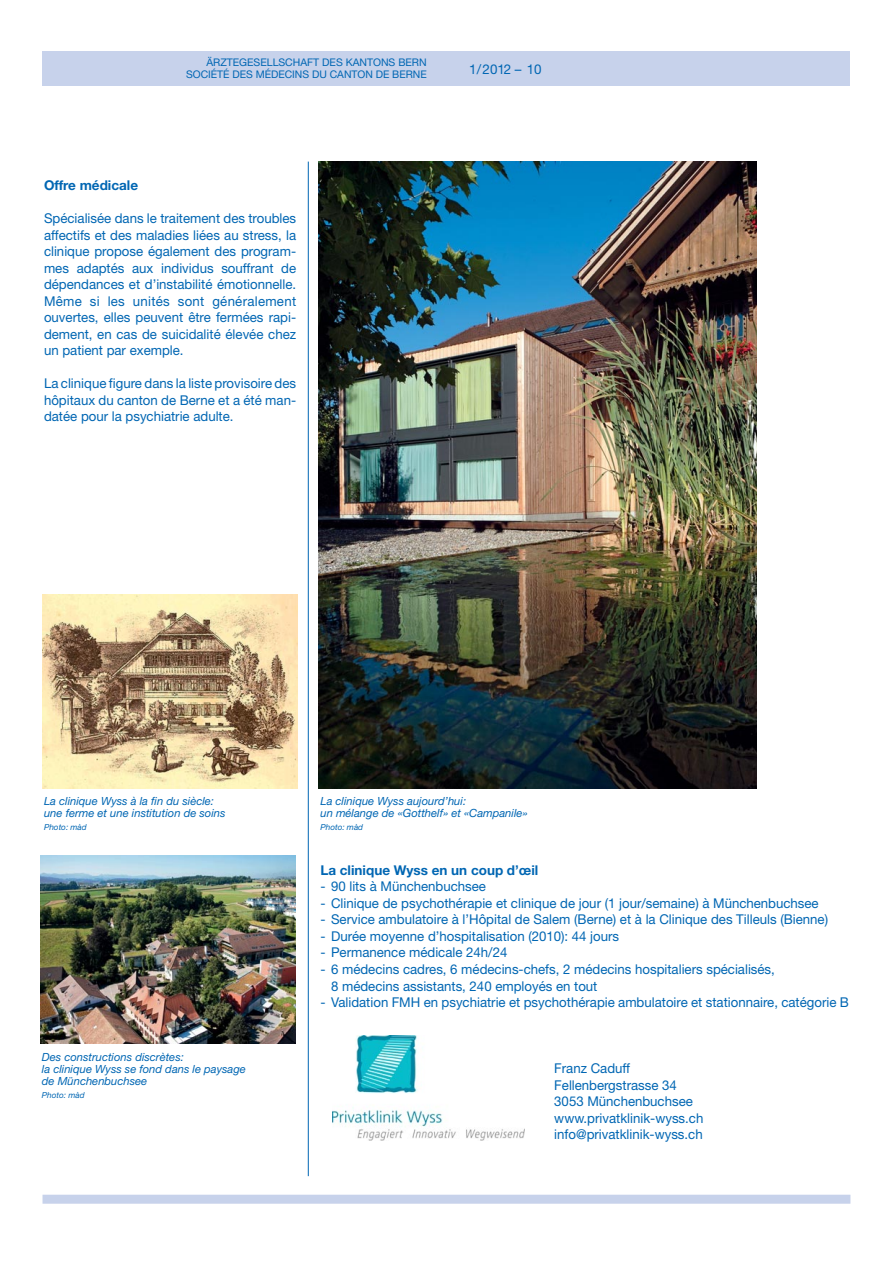
<style>
.page{position:relative;width:893px;height:1263px;background:#fff}
.page>*{position:absolute;margin:0;border:0;box-sizing:border-box;transform-origin:0 0}
.t1{font:13.5px/16.5px "Helvetica Neue LT";color:#0066b3}
.t2{font:700 13.5px "Helvetica Neue LT";color:#0066b3}
.t3{font:italic 11.25px/12.3px "Helvetica Neue LT";color:#0066b3}
.t4{font:10.5px/12px "Helvetica Neue LT";color:#0066b3;text-align:right}
.t5{font:italic 8.25px "Helvetica Neue LT";color:#0066b3}
</style>
<div class="page">
<div style="left:43px;top:1195px;width:807px;height:9px;background:#c7d2eb"></div>
<div style="left:43px;top:51px;width:807px;height:34px;background:#c7d2eb"></div>
<hr style="left:308px;top:162px;width:1px;height:1014px;background:#0066b3">
<img style="left:319px;top:161px;width:438px;height:628px">
<img style="left:43px;top:594px;width:255px;height:195px">
<img style="left:40px;top:855px;width:256px;height:189px">
<img style="left:333px;top:1035px;width:191px;height:106px">
<p class="t4" style="left:186px;top:58px;width:242px">ÄRZTEGESELLSCHAFT DES KANTONS BERN<br>SOCIÉTÉ DES MÉDECINS DU CANTON DE BERNE</p>
<p class="t1" style="left:469px;top:62px;width:74px">1/2012 – 10</p>
<p class="t2" style="left:44px;top:180px;width:96px">Offre médicale</p>
<p class="t1" style="left:44px;top:211px;width:254px;text-align:justify">Spécialisée dans le traitement des troubles affectifs et des maladies liées au stress, la clinique propose également des program&shy;mes adaptés aux individus souffrant de dépendances et d’instabilité émotionnelle.<br>Même si les unités sont généralement ouvertes, elles peuvent être fermées rapi&shy;dement, en cas de suicidalité élevée chez un patient par exemple.</p>
<p class="t1" style="left:44px;top:376px;width:254px;text-align:justify">La clinique figure dans la liste provisoire des hôpitaux du canton de Berne et a été man&shy;datée pour la psychiatrie adulte.</p>
<p class="t3" style="left:44px;top:796px;width:183px">La clinique Wyss à la fin du siècle: une ferme et une institution de soins</p>
<p class="t5" style="left:44px;top:824px;width:44px">Photo: màd</p>
<p class="t3" style="left:42px;top:1052px;width:206px">Des constructions discrètes:<br>la clinique Wyss se fond dans le paysage de Münchenbuchsee</p>
<p class="t5" style="left:42px;top:1092px;width:44px">Photo: màd</p>
<p class="t3" style="left:320px;top:796px;width:209px">La clinique Wyss aujourd’hui:<br>un mélange de «Gotthelf» et «Campanile»</p>
<p class="t5" style="left:320px;top:824px;width:44px">Photo: màd</p>
<p class="t2" style="left:320px;top:865px;width:219px">La clinique Wyss en un coup d’œil</p>
<p class="t1" style="left:320px;top:880px;width:167px">- 90 lits à Münchenbuchsee</p>
<p class="t1" style="left:320px;top:896px;width:500px">- Clinique de psychothérapie et clinique de jour (1 jour/semaine) à Münchenbuchsee</p>
<p class="t1" style="left:320px;top:913px;width:509px">- Service ambulatoire à l’Hôpital de Salem (Berne) et à la Clinique des Tilleuls (Bienne)</p>
<p class="t1" style="left:320px;top:929px;width:300px">- Durée moyenne d’hospitalisation (2010): 44 jours</p>
<p class="t1" style="left:320px;top:946px;width:188px">- Permanence médicale 24h/24</p>
<p class="t1" style="left:331px;top:962px;width:445px;text-indent:-11px">- 6 médecins cadres, 6 médecins-chefs, 2 médecins hospitaliers spécialisés,<br>8 médecins assistants, 240 employés en tout</p>
<p class="t1" style="left:320px;top:995px;width:530px">- Validation FMH en psychiatrie et psychothérapie ambulatoire et stationnaire, catégorie B</p>
<p class="t1" style="left:554px;top:1061px;width:151px">Franz Caduff<br>Fellenbergstrasse 34<br>3053 Münchenbuchsee www.privatklinik-wyss.ch info@privatklinik-wyss.ch</p>
</div>
